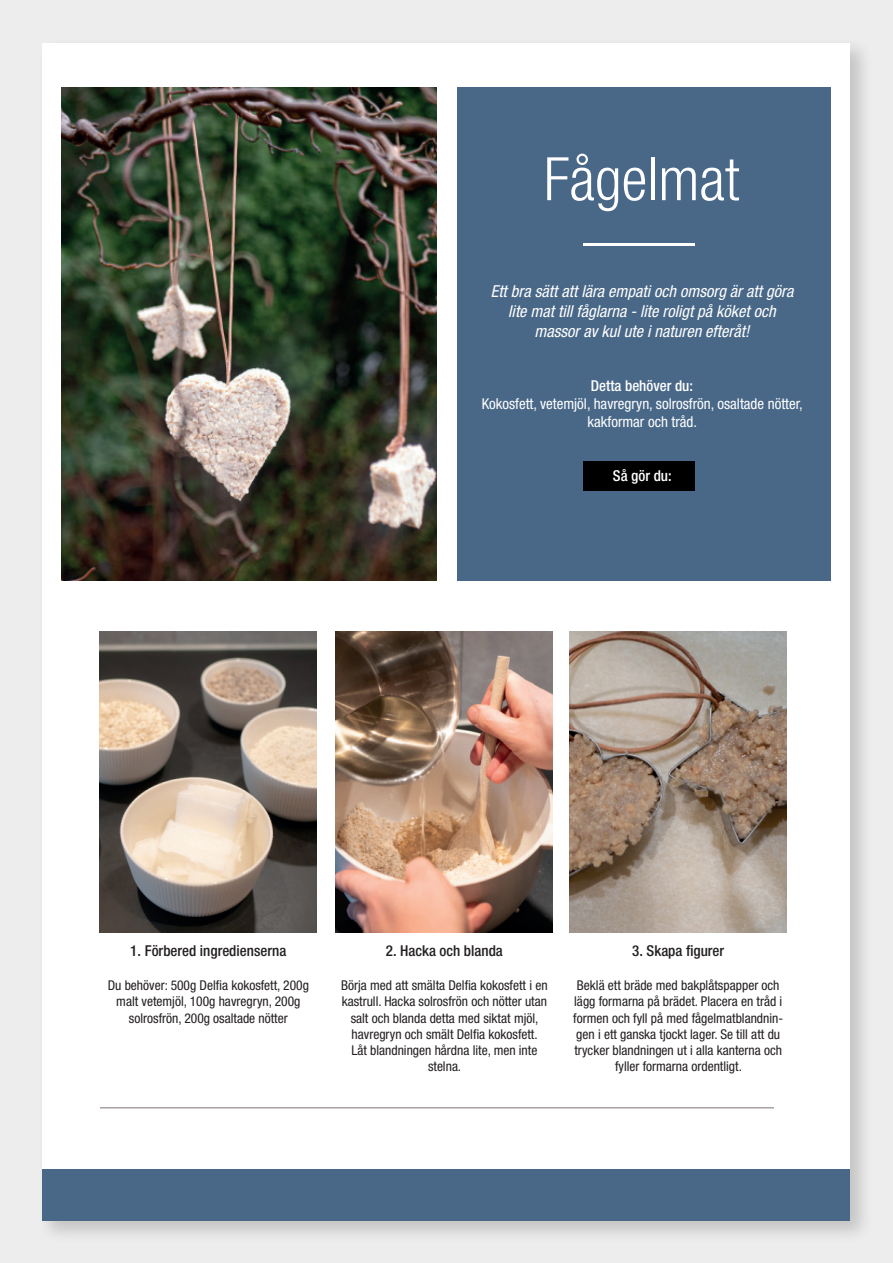
<style>
.page{position:relative;width:893px;height:1263px;background:#ecedec}
.page>*{position:absolute;margin:0;border:0;box-sizing:border-box;transform-origin:0 0}
.t1{font:300 condensed 60px "Helvetica Neue LT Std";color:#fff}
.t2{font:italic condensed 16.5px/19.8px "Helvetica Neue LT Std";color:#fff;text-align:center}
.t3{font:condensed 15px/18px "Helvetica Neue LT Std";color:#fff;text-align:center}
.t4{font:500 condensed 15px "Helvetica Neue LT Std";color:#231f20}
.t5{font:500 condensed 15px "Helvetica Neue LT Std";color:#fff}
.t6{font:condensed 13.5px/16.2px "Helvetica Neue LT Std";color:#231f20;text-align:center}
</style>
<div class="page">
<div style="left:37px;top:37px;width:837px;height:1207px;background:#231f20;opacity:.2"></div>
<div style="left:43px;top:43px;width:807px;height:1177px;background:#fff"></div>
<img style="left:62px;top:87px;width:375px;height:493px">
<div style="left:452px;top:87px;width:378px;height:493px;background:#496888"></div>
<img style="left:100px;top:631px;width:217px;height:301px">
<img style="left:336px;top:631px;width:217px;height:301px">
<img style="left:570px;top:631px;width:217px;height:301px">
<div style="left:583px;top:461px;width:111px;height:30px;background:#000001"></div>
<hr style="left:583px;top:243px;width:111px;height:3px;background:#fff">
<div style="left:43px;top:1169px;width:807px;height:51px;background:#496888"></div>
<div style="left:437px;top:78px;width:19px;height:504px;background:#fff"></div>
<hr style="left:100px;top:1107px;width:674px;height:1px;background:#a7a2a0">
<h1 class="t1" style="left:544px;top:145px;width:197px">Fågelmat</h1>
<p class="t2" style="left:491px;top:282px;width:304px">Ett bra sätt att lära empati och omsorg är att göra lite mat till fåglarna - lite roligt på köket och massor av kul ute i naturen efteråt!</p>
<p class="t5" style="left:591px;top:377px;width:104px">Detta behöver du:</p>
<p class="t3" style="left:482px;top:395px;width:322px">Kokosfett, vetemjöl, havregryn, solrosfrön, osaltade nötter, kakformar och tråd.</p>
<p class="t5" style="left:613px;top:467px;width:60px">Så gör du:</p>
<p class="t4" style="left:130px;top:942px;width:158px">1. Förbered ingredienserna</p>
<p class="t6" style="left:108px;top:977px;width:203px">Du behöver: 500g Delfia kokosfett, 200g malt vetemjöl, 100g havregryn, 200g solrosfrön, 200g osaltade nötter</p>
<p class="t4" style="left:386px;top:942px;width:118px">2. Hacka och blanda</p>
<p class="t6" style="left:341px;top:977px;width:208px">Börja med att smälta Delfia kokosfett i en kastrull. Hacka solrosfrön och nötter utan salt och blanda detta med siktat mjöl, havregryn och smält Delfia kokosfett.<br>Låt blandningen hårdna lite, men inte stelna.</p>
<p class="t4" style="left:632px;top:942px;width:94px">3. Skapa figurer</p>
<p class="t6" style="left:573px;top:977px;width:211px">Beklä ett bräde med bakplåtspapper och lägg formarna på brädet. Placera en tråd i formen och fyll på med fågelmatblandnin&shy;gen i ett ganska tjockt lager. Se till att du trycker blandningen ut i alla kanterna och fyller formarna ordentligt.</p>
</div>
